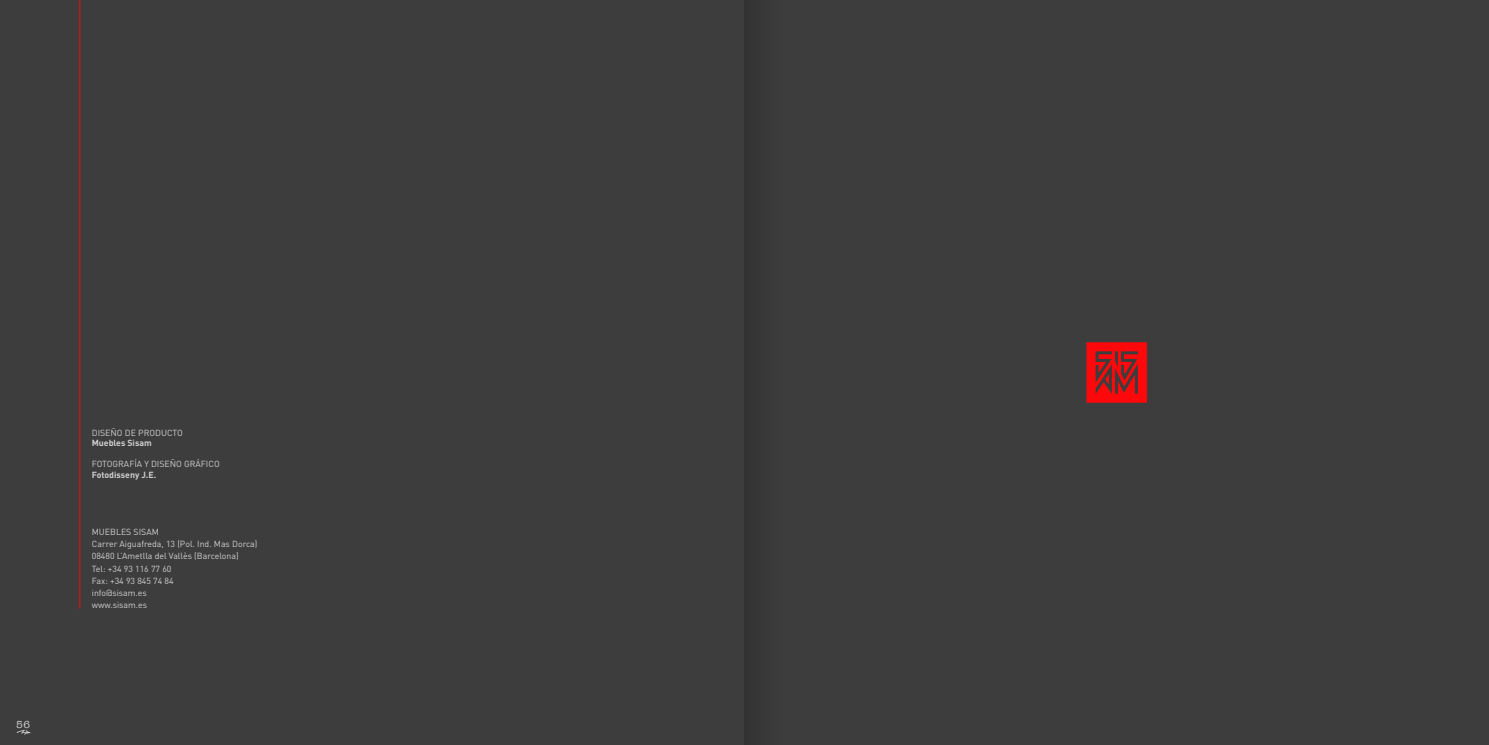
<style>
.page{position:relative;width:1489px;height:745px;background:#fff}
.page>*{position:absolute;margin:0;border:0;box-sizing:border-box;transform-origin:0 0}
.t1{font:10.5px "American Typewriter";color:#d0d0d0}
.t2{font:8.75px/12.2px "DIN";color:#d0d0d0}
.t3{font:700 8.75px "DIN";color:#d0d0d0}
</style>
<div class="page">
<div style="left:0;top:0;width:1488px;height:744px;background:#3c3d3c"></div>
<hr style="left:79px;top:0;width:1px;height:608px;background:#ff080b">
<svg style="left:1086px;top:342px;width:60px;height:60px"></svg>
<svg style="left:17px;top:730px;width:13px;height:4px"></svg>
<div style="left:744px;top:0;width:37px;height:744px;background:#373737"></div>
<p class="t1" style="left:16px;top:715px;width:15px">56</p>
<p class="t2" style="left:92px;top:426px;width:92px">DISEÑO DE PRODUCTO</p>
<p class="t3" style="left:92px;top:437px;width:61px">Muebles Sisam</p>
<p class="t2" style="left:92px;top:457px;width:129px">FOTOGRAFÍA Y DISEÑO GRÁFICO</p>
<p class="t3" style="left:92px;top:468px;width:66px">Fotodisseny J.E.</p>
<p class="t2" style="left:92px;top:525px;width:167px">MUEBLES SISAM<br>Carrer Aiguafreda, 13 (Pol. Ind. Mas Dorca)<br>08480 L’Ametlla del Vallès (Barcelona)<br>Tel: +34 93 116 77 60<br>Fax: +34 93 845 74 84<br>info@sisam.es<br>www.sisam.es</p>
</div>
